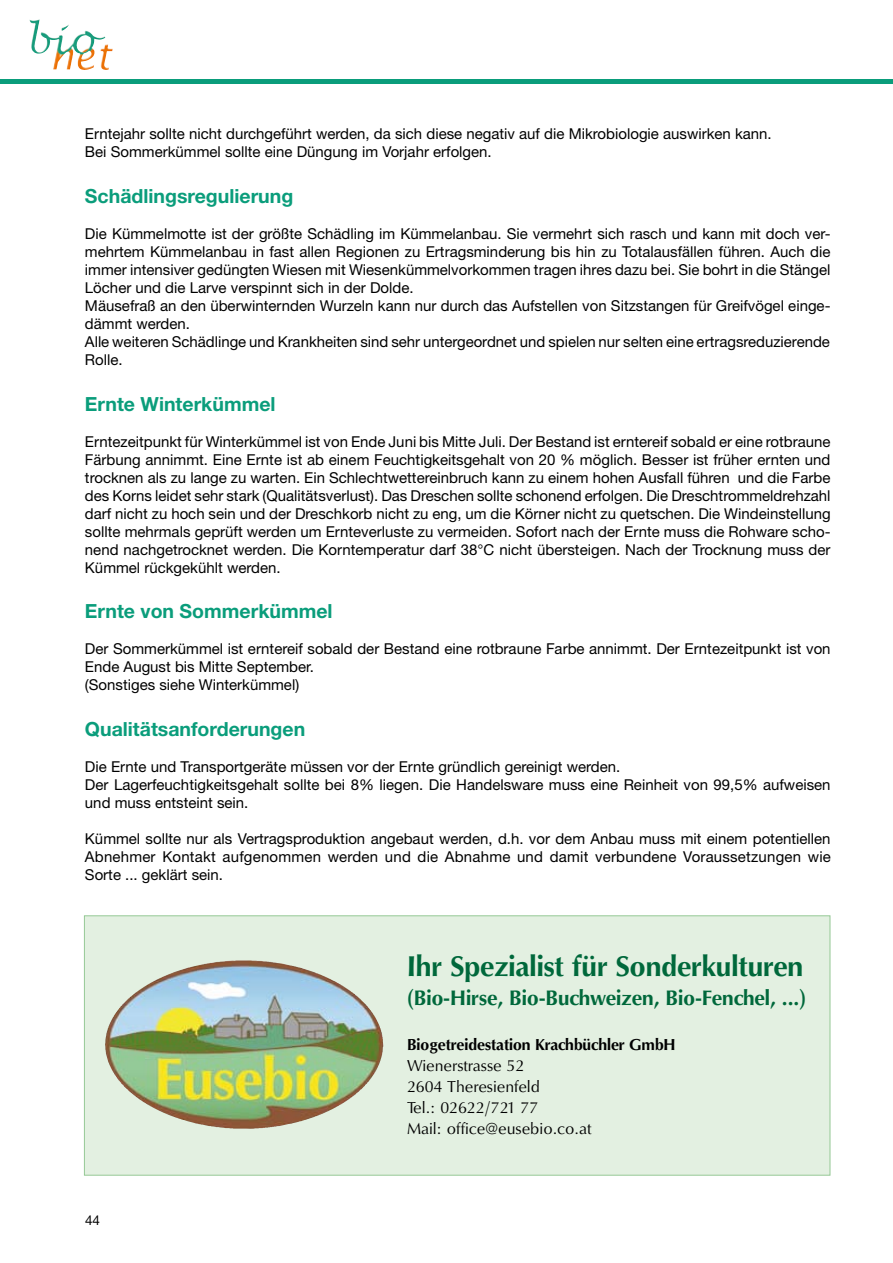
<style>
.page{position:relative;width:893px;height:1263px;background:#fff}
.page>*{position:absolute;margin:0;border:0;box-sizing:border-box;transform-origin:0 0}
.t1{font:500 29.7px "October SB";color:#00683b}
.t2{font:500 21.75px "October SB";color:#00683b}
.t3{font:700 19.5px "Helvetica Neue";color:#0a9d7b}
.t4{font:16.5px/21px "October SB";color:#000}
.t5{font:500 16.5px "October SB";color:#000}
.t6{font:15px/18px "Helvetica Neue";color:#000}
.t7{font:13.5px "Helvetica Neue";color:#000}
</style>
<div class="page">
<img style="left:29px;top:19px;width:30px;height:35px">
<hr style="left:0;top:79px;width:893px;height:4px;background:#0a9d7b">
<svg style="left:84px;top:915px;width:746px;height:260px;fill:#e3f0e1"></svg>
<img style="left:105px;top:960px;width:142px;height:83px">
<p class="t6" style="left:85px;top:125px;width:688px">Erntejahr sollte nicht durchgeführt werden, da sich diese negativ auf die Mikrobiologie auswirken kann.<br>Bei Sommerkümmel sollte eine Düngung im Vorjahr erfolgen.</p>
<h3 class="t3" style="left:85px;top:184px;width:210px">Schädlingsregulierung</h3>
<p class="t6" style="left:85px;top:224px;width:747px">Die Kümmelmotte ist der größte Schädling im Kümmelanbau. Sie vermehrt sich rasch und kann mit doch ver&shy;mehrtem Kümmelanbau in fast allen Regionen zu Ertragsminderung bis hin zu Totalausfällen führen. Auch die immer intensiver gedüngten Wiesen mit Wiesenkümmelvorkommen tragen ihres dazu bei. Sie bohrt in die Stängel Löcher und die Larve verspinnt sich in der Dolde.<br>Mäusefraß an den überwinternden Wurzeln kann nur durch das Aufstellen von Sitzstangen für Greifvögel einge&shy;dämmt werden.<br>Alle weiteren Schädlinge und Krankheiten sind sehr untergeordnet und spielen nur selten eine ertragsreduzierende Rolle.</p>
<h3 class="t3" style="left:85px;top:391px;width:192px">Ernte Winterkümmel</h3>
<p class="t6" style="left:85px;top:432px;width:747px;text-align:justify">Erntezeitpunkt für Winterkümmel ist von Ende Juni bis Mitte Juli. Der Bestand ist erntereif sobald er eine rotbraune Färbung annimmt. Eine Ernte ist ab einem Feuchtigkeitsgehalt von 20 % möglich. Besser ist früher ernten und trocknen als zu lange zu warten. Ein Schlechtwettereinbruch kann zu einem hohen Ausfall führen und die Farbe des Korns leidet sehr stark (Qualitätsverlust). Das Dreschen sollte schonend erfolgen. Die Dreschtrommeldrehzahl darf nicht zu hoch sein und der Dreschkorb nicht zu eng, um die Körner nicht zu quetschen. Die Windeinstellung sollte mehrmals geprüft werden um Ernteverluste zu vermeiden. Sofort nach der Ernte muss die Rohware scho&shy;nend nachgetrocknet werden. Die Korntemperatur darf 38°C nicht übersteigen. Nach der Trocknung muss der Kümmel rückgekühlt werden.</p>
<h3 class="t3" style="left:85px;top:599px;width:249px">Ernte von Sommerkümmel</h3>
<p class="t6" style="left:85px;top:640px;width:747px">Der Sommerkümmel ist erntereif sobald der Bestand eine rotbraune Farbe annimmt. Der Erntezeitpunkt ist von<br>Ende August bis Mitte September.<br>(Sonstiges siehe Winterkümmel)</p>
<h3 class="t3" style="left:85px;top:717px;width:222px">Qualitätsanforderungen</h3>
<p class="t6" style="left:85px;top:757px;width:747px">Die Ernte und Transportgeräte müssen vor der Ernte gründlich gereinigt werden.<br>Der Lagerfeuchtigkeitsgehalt sollte bei 8% liegen. Die Handelsware muss eine Reinheit von 99,5% aufweisen und muss entsteint sein.</p>
<p class="t6" style="left:85px;top:829px;width:747px;text-align:justify">Kümmel sollte nur als Vertragsproduktion angebaut werden, d.h. vor dem Anbau muss mit einem potentiellen Abnehmer Kontakt aufgenommen werden und die Abnahme und damit verbundene Voraussetzungen wie Sorte ... geklärt sein.</p>
<p class="t7" style="left:85px;top:1212px;width:17px">44</p>
<h1 class="t1" style="left:407px;top:950px;width:398px">Ihr Spezialist für Sonderkulturen</h1>
<h2 class="t2" style="left:407px;top:986px;width:400px">(Bio-Hirse, Bio-Buchweizen, Bio-Fenchel, ...)</h2>
<p class="t5" style="left:407px;top:1035px;width:270px">Biogetreidestation Krachbüchler GmbH</p>
<p class="t4" style="left:407px;top:1055px;width:186px">Wienerstrasse 52<br>2604 Theresienfeld<br>Tel.: 02622/721 77<br>Mail: office@eusebio.co.at</p>
</div>
